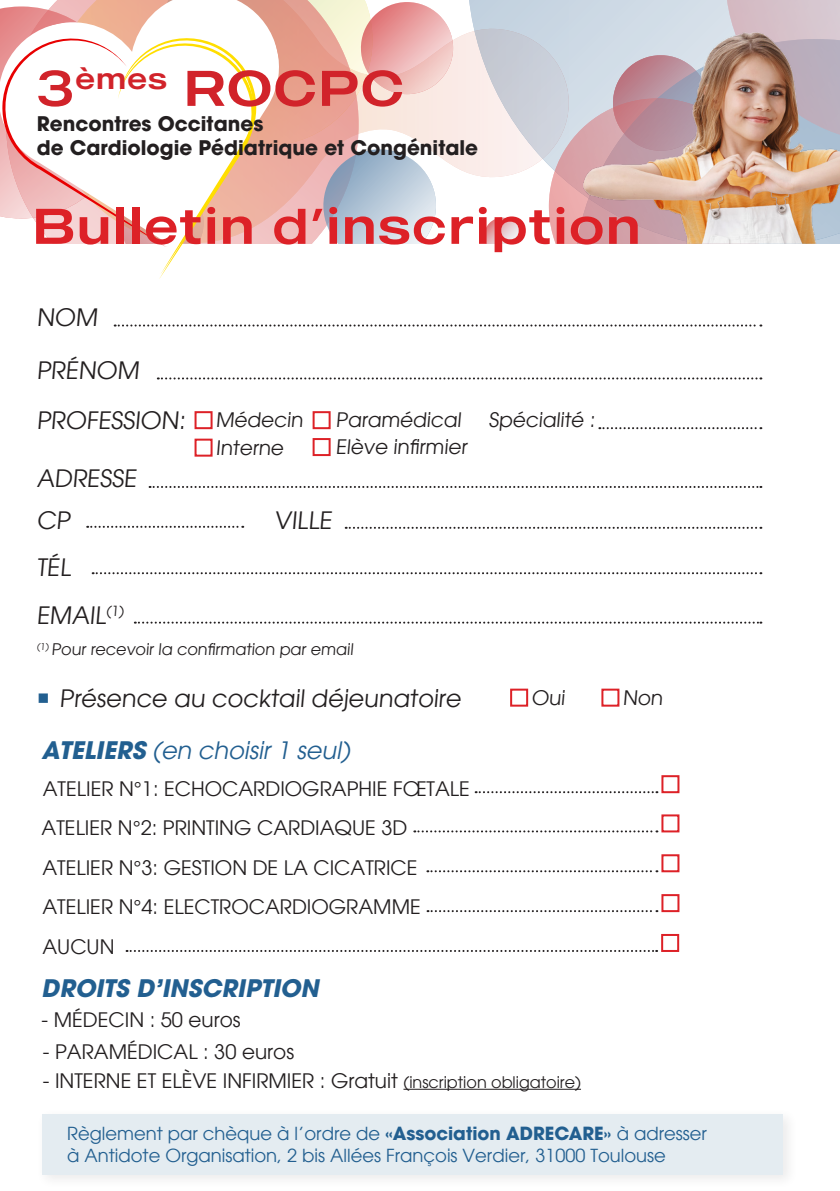
<style>
.page{position:relative;width:840px;height:1191px;background:#fff}
.page>*{position:absolute;margin:0;border:0;box-sizing:border-box;transform-origin:0 0}
.t1{font:50px "MADE Outer Sans";letter-spacing:.04em;color:#dd2127}
.t2{font:50px "MADE Outer Sans";letter-spacing:.04em;color:#d1232a}
.heure{font:24px "Avant Garde";color:#231f20}
.heure-2{font:italic 24px "Avant Garde";color:#225f90}
.heure-3{font:italic 700 24px "Avant Garde LT";color:#225f90}
.heure-4{font:20px "Avant Garde";color:#231f20}
.Style_de_paragraphe{font:20px "Avant Garde";color:#231f20}
.t3{font:700 20px "Avant Garde LT";color:#231f20}
.modérateurs{font:18px "Avant Garde";color:#225f90}
.heure-5{font:16px "Avant Garde";color:#231f20}
.s1{font-family:"Avant Garde LT";font-weight:700}
.s2{font-size:16px}
</style>
<div class="page">
<div style="left:35px;top:1107px;width:763px;height:82px;background:#fbfbfb"></div>
<div style="left:42px;top:1114px;width:741px;height:60px;background:#e4ecf1"></div>
<hr style="left:403px;top:1088px;width:177px;height:1px;background:#231f20">
<svg style="left:548px;top:0;width:291px;height:9px;background:#d1d0db"></svg>
<svg style="left:115px;top:324px;width:646px;height:2px"></svg>
<svg style="left:158px;top:377px;width:603px;height:2px"></svg>
<svg style="left:599px;top:427px;width:162px;height:2px"></svg>
<svg style="left:87px;top:526px;width:156px;height:2px"></svg>
<svg style="left:93px;top:572px;width:668px;height:2px"></svg>
<svg style="left:149px;top:486px;width:612px;height:2px"></svg>
<svg style="left:475px;top:791px;width:182px;height:2px"></svg>
<svg style="left:414px;top:830px;width:243px;height:2px"></svg>
<svg style="left:427px;top:870px;width:230px;height:2px"></svg>
<svg style="left:427px;top:910px;width:230px;height:2px"></svg>
<svg style="left:126px;top:950px;width:530px;height:2px"></svg>
<svg style="left:0;top:0;width:452px;height:279px"></svg>
<svg style="left:345px;top:527px;width:416px;height:2px"></svg>
<svg style="left:135px;top:621px;width:626px;height:2px"></svg>
<div style="left:194px;top:411px;width:18px;height:18px;border:2px solid #dd2127"></div>
<div style="left:194px;top:438px;width:18px;height:18px;border:2px solid #dd2127"></div>
<div style="left:510px;top:688px;width:18px;height:18px;border:2px solid #dd2127"></div>
<div style="left:601px;top:688px;width:18px;height:18px;border:2px solid #dd2127"></div>
<div style="left:661px;top:775px;width:18px;height:18px;border:2px solid #dd2127"></div>
<div style="left:661px;top:814px;width:18px;height:18px;border:2px solid #dd2127"></div>
<div style="left:661px;top:854px;width:18px;height:18px;border:2px solid #dd2127"></div>
<div style="left:661px;top:894px;width:18px;height:18px;border:2px solid #dd2127"></div>
<div style="left:660px;top:934px;width:18px;height:18px;border:2px solid #dd2127"></div>
<div style="left:312px;top:411px;width:18px;height:18px;border:2px solid #dd2127"></div>
<div style="left:312px;top:438px;width:18px;height:18px;border:2px solid #dd2127"></div>
<img style="left:452px;top:9px;width:387px;height:235px">
<p class="t2" style="left:37px;top:56px;width:368px">3<sup>èmes</sup> ROCPC</p>
<p class="t3" style="left:37px;top:110px;width:228px">Rencontres Occitanes</p>
<p class="t3" style="left:37px;top:134px;width:442px">de Cardiologie Pédiatrique et Congénitale</p>
<p class="t1" style="left:33px;top:194px;width:609px">Bulletin d’inscription</p>
<p class="heure" style="left:37px;top:302px;width:65px">NOM</p>
<p class="heure" style="left:37px;top:356px;width:106px">PRÉNOM</p>
<p class="heure" style="left:37px;top:406px;width:153px">PROFESSION:</p>
<p class="heure" style="left:37px;top:464px;width:104px">ADRESSE</p>
<p class="heure" style="left:37px;top:506px;width:38px">CP</p>
<p class="heure" style="left:37px;top:553px;width:38px">TÉL</p>
<p class="heure-4" style="left:216px;top:408px;width:91px">Médecin</p>
<p class="heure-4" style="left:216px;top:435px;width:71px">Interne</p>
<p class="heure-4" style="left:336px;top:408px;width:129px">Paramédical</p>
<p class="heure-4" style="left:336px;top:435px;width:135px">Elève infirmier</p>
<p class="heure" style="left:274px;top:506px;width:61px">VILLE</p>
<p class="heure" style="left:37px;top:600px;width:90px">EMAIL<sup>(1)</sup></p>
<p class="heure-5" style="left:37px;top:640px;width:319px"><sup>(1)</sup> Pour recevoir la confirmation par email</p>
<p class="heure" style="left:59px;top:683px;width:405px">Présence au cocktail déjeunatoire</p>
<p class="heure-2" style="left:42px;top:735px;width:315px"><span class="s1">ATELIERS</span> (en choisir 1 seul)</p>
<p class="Style_de_paragraphe" style="left:43px;top:776px;width:428px">ATELIER N°1: ECHOCARDIOGRAPHIE FŒTALE</p>
<p class="Style_de_paragraphe" style="left:42px;top:816px;width:367px">ATELIER N°2: PRINTING CARDIAQUE 3D</p>
<p class="Style_de_paragraphe" style="left:42px;top:855px;width:376px">ATELIER N°3: GESTION DE LA CICATRICE</p>
<p class="Style_de_paragraphe" style="left:42px;top:895px;width:379px">ATELIER N°4: ELECTROCARDIOGRAMME</p>
<p class="Style_de_paragraphe" style="left:42px;top:935px;width:74px">AUCUN</p>
<p class="heure-3" style="left:42px;top:973px;width:284px">DROITS D’INSCRIPTION</p>
<p class="heure-4" style="left:488px;top:407px;width:110px">Spécialité :</p>
<p class="heure-4" style="left:531px;top:685px;width:37px">Oui</p>
<p class="heure-4" style="left:622px;top:685px;width:44px">Non</p>
<p class="heure-4" style="left:42px;top:1007px;width:200px">- MÉDECIN : 50 euros</p>
<p class="heure-4" style="left:43px;top:1040px;width:252px">- PARAMÉDICAL : 30 euros</p>
<p class="heure-4" style="left:43px;top:1068px;width:539px">- INTERNE ET ELÈVE INFIRMIER : Gratuit <span class="s2">(inscription obligatoire)</span></p>
<p class="modérateurs" style="left:67px;top:1123px;width:641px">Règlement par chèque à l’ordre de <span class="s1">«Association ADRECARE»</span> à adresser</p>
<p class="modérateurs" style="left:67px;top:1144px;width:600px">à Antidote Organisation, 2 bis Allées François Verdier, 31000 Toulouse</p>
</div>
